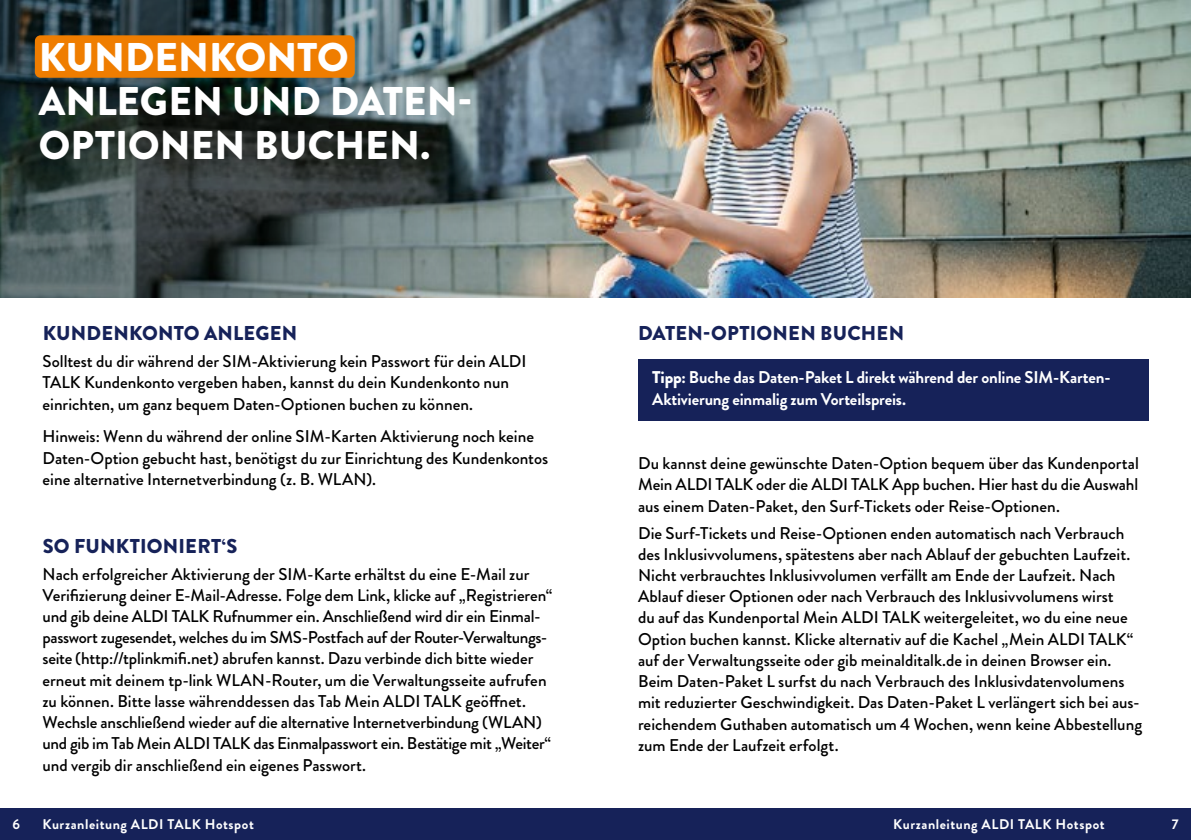
<style>
.page{position:relative;width:1191px;height:840px;background:#fff}
.page>*{position:absolute;margin:0;border:0;box-sizing:border-box;transform-origin:0 0}
.t1{font:900 40px/44px "Brandon Grotesque";color:#fff}
.t2{font:900 20px "Brandon Grotesque";letter-spacing:.01em;color:#162259}
.t3{font:500 17px/21.2px "Brandon Grotesque";color:#000}
.t4{font:700 17px/22px "Brandon Grotesque";letter-spacing:-.01em;color:#fff}
.t5{font:700 14px "Brandon Grotesque";letter-spacing:.04em;color:#fff}
.s1{font-weight:900}
</style>
<div class="page">
<div style="left:0;top:808px;width:1191px;height:31px;background:#162259"></div>
<img style="left:543px;top:0;width:648px;height:298px">
<svg style="left:0;top:0;width:543px;height:298px;background:#465456"></svg>
<div style="left:35px;top:35px;width:320px;height:43px;background:#ef7d00;border-radius:6px"></div>
<div style="left:638px;top:359px;width:510px;height:62px;background:#162259"></div>
<h1 class="t1" style="left:39px;top:35px;width:435px">KUNDENKONTO<br>ANLEGEN UND DATEN-<br>OPTIONEN BUCHEN.</h1>
<p class="t2" style="left:43px;top:319px;width:256px">KUNDENKONTO ANLEGEN</p>
<p class="t3" style="left:43px;top:351px;width:485px">Solltest du dir während der SIM-Aktivierung kein Passwort für dein ALDI<br>TALK Kundenkonto vergeben haben, kannst du dein Kundenkonto nun einrichten, um ganz bequem Daten-Optionen buchen zu können.</p>
<p class="t3" style="left:43px;top:426px;width:507px">Hinweis: Wenn du während der online SIM-Karten Aktivierung noch keine<br>Daten-Option gebucht hast, benötigst du zur Einrichtung des Kundenkontos eine alternative Internetverbindung (z. B. WLAN).</p>
<p class="t2" style="left:43px;top:531px;width:196px">SO FUNKTIONIERT‘S</p>
<p class="t3" style="left:43px;top:563px;width:511px">Nach erfolgreicher Aktivierung der SIM-Karte erhältst du eine E-Mail zur Verifizierung deiner E-Mail-Adresse. Folge dem Link, klicke auf „Registrieren“ und gib deine ALDI TALK Rufnummer ein. Anschließend wird dir ein Einmal&shy;passwort zugesendet, welches du im SMS-Postfach auf der Router-Verwaltungs&shy;seite (http://tplinkmifi.net) abrufen kannst. Dazu verbinde dich bitte wieder erneut mit deinem tp-link WLAN-Router, um die Verwaltungsseite aufrufen zu können. Bitte lasse währenddessen das Tab Mein ALDI TALK geöffnet.<br>Wechsle anschließend wieder auf die alternative Internetverbindung (WLAN) und gib im Tab Mein ALDI TALK das Einmalpasswort ein. Bestätige mit „Weiter“ und vergib dir anschließend ein eigenes Passwort.</p>
<p class="t2" style="left:638px;top:319px;width:267px">DATEN-OPTIONEN BUCHEN</p>
<p class="t4" style="left:652px;top:366px;width:460px"><span class="s1">Tipp:</span> Buche das Daten-Paket L direkt während der online SIM-Karten-<br>Aktivierung einmalig zum Vorteilspreis.</p>
<p class="t3" style="left:638px;top:452px;width:502px;text-align:justify">Du kannst deine gewünschte Daten-Option bequem über das Kundenportal Mein ALDI TALK oder die ALDI TALK App buchen. Hier hast du die Auswahl aus einem Daten-Paket, den Surf-Tickets oder Reise-Optionen.</p>
<p class="t3" style="left:638px;top:522px;width:505px">Die Surf-Tickets und Reise-Optionen enden automatisch nach Verbrauch des Inklusivvolumens, spätestens aber nach Ablauf der gebuchten Laufzeit.<br>Nicht verbrauchtes Inklusivvolumen verfällt am Ende der Laufzeit. Nach Ablauf dieser Optionen oder nach Verbrauch des Inklusivvolumens wirst<br>du auf das Kundenportal Mein ALDI TALK weitergeleitet, wo du eine neue Option buchen kannst. Klicke alternativ auf die Kachel „Mein ALDI TALK“ auf der Verwaltungsseite oder gib meinalditalk.de in deinen Browser ein.<br>Beim Daten-Paket L surfst du nach Verbrauch des Inklusivdatenvolumens mit reduzierter Geschwindigkeit. Das Daten-Paket L verlängert sich bei aus&shy;reichendem Guthaben automatisch um 4 Wochen, wenn keine Abbestellung zum Ende der Laufzeit erfolgt.</p>
<p class="t5" style="left:12px;top:814px;width:9px">6</p>
<p class="t5" style="left:43px;top:814px;width:213px">Kurzanleitung ALDI TALK Hotspot</p>
<p class="t5" style="left:893px;top:814px;width:213px">Kurzanleitung ALDI TALK Hotspot</p>
<p class="t5" style="left:1171px;top:814px;width:8px">7</p>
</div>
